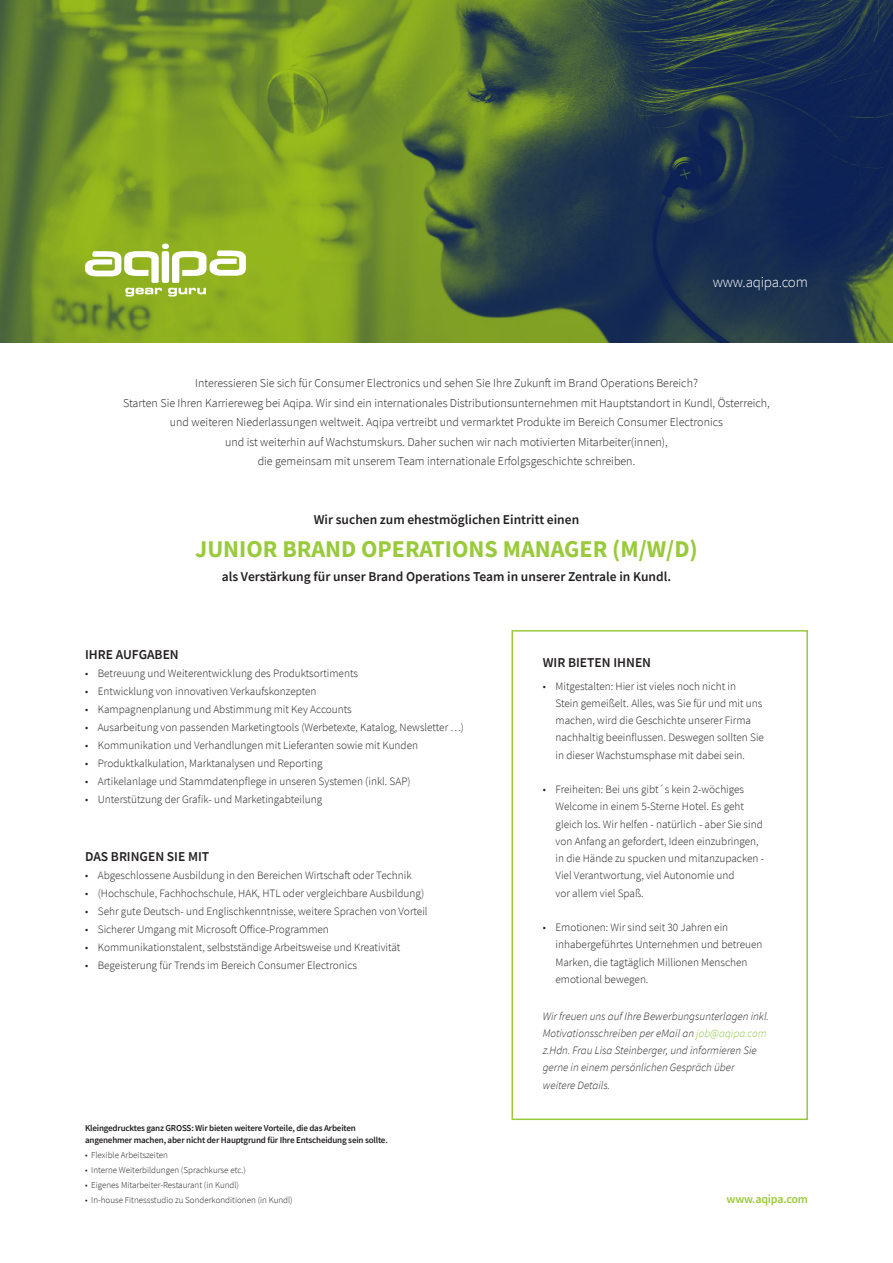
<style>
.page{position:relative;width:893px;height:1263px;background:#fff}
.page>*{position:absolute;margin:0;border:0;box-sizing:border-box;transform-origin:0 0}
.t1{font:700 24px "Source Sans Pro";color:#99ca3b}
.t2{font:300 15px "Source Sans Pro";letter-spacing:-.015em;color:#fff}
.t3{font:600 13.5px "Source Sans Pro";color:#231f20}
.t4{font:300 12px/19.5px "Source Sans Pro";color:#231f20;text-align:center}
.t5{font:600 12px "Source Sans Pro";letter-spacing:-.015em;color:#99ca3b}
.t6{font:300 11.25px/17.2px "Source Sans Pro";color:#231f20}
.t7{font:italic 300 11.25px/17.2px "Source Sans Pro";color:#231f20}
.t8{font:300 9px "Source Sans Pro";color:#231f20}
.t9{font:600 9px/12px "Source Sans Pro";letter-spacing:-.02em;color:#231f20}
.s1{color:#8bc63e}
</style>
<div class="page">
<img style="left:0;top:0;width:893px;height:342px">
<svg style="left:85px;top:244px;width:161px;height:52px"></svg>
<div style="left:511px;top:630px;width:297px;height:490px;border:2px solid #99ca3b"></div>
<h2 class="t2" style="left:713px;top:272px;width:97px">www.aqipa.com</h2>
<p class="t4" style="left:123px;top:373px;width:648px">Interessieren Sie sich für Consumer Electronics und sehen Sie Ihre Zukunft im Brand Operations Bereich?<br>Starten Sie Ihren Karriereweg bei Aqipa. Wir sind ein internationales Distributionsunternehmen mit Hauptstandort in Kundl, Österreich, und weiteren Niederlassungen weltweit. Aqipa vertreibt und vermarktet Produkte im Bereich Consumer Electronics<br>und ist weiterhin auf Wachstumskurs. Daher suchen wir nach motivierten Mitarbeiter(innen),<br>die gemeinsam mit unserem Team internationale Erfolgsgeschichte schreiben.</p>
<p class="t3" style="left:314px;top:510px;width:267px">Wir suchen zum ehestmöglichen Eintritt einen</p>
<h1 class="t1" style="left:195px;top:532px;width:504px">JUNIOR BRAND OPERATIONS MANAGER (M/W/D)</h1>
<p class="t3" style="left:222px;top:567px;width:451px">als Verstärkung für unser Brand Operations Team in unserer Zentrale in Kundl.</p>
<p class="t3" style="left:85px;top:645px;width:95px">IHRE AUFGABEN</p>
<p class="t6" style="left:85px;top:664px;width:274px">• Betreuung und Weiterentwicklung des Produktsortiments</p>
<p class="t6" style="left:85px;top:682px;width:233px">• Entwicklung von innovativen Verkaufskonzepten</p>
<p class="t6" style="left:85px;top:700px;width:268px">• Kampagnenplanung und Abstimmung mit Key Accounts</p>
<p class="t6" style="left:85px;top:718px;width:381px">• Ausarbeitung von passenden Marketingtools (Werbetexte, Katalog, Newsletter …)</p>
<p class="t6" style="left:85px;top:736px;width:335px">• Kommunikation und Verhandlungen mit Lieferanten sowie mit Kunden</p>
<p class="t6" style="left:85px;top:754px;width:239px">• Produktkalkulation, Marktanalysen und Reporting</p>
<p class="t6" style="left:85px;top:772px;width:327px">• Artikelanlage und Stammdatenpflege in unseren Systemen (inkl. SAP)</p>
<p class="t6" style="left:85px;top:790px;width:239px">• Unterstützung der Grafik- und Marketingabteilung</p>
<p class="t3" style="left:85px;top:848px;width:126px">DAS BRINGEN SIE MIT</p>
<p class="t6" style="left:85px;top:867px;width:328px">• Abgeschlossene Ausbildung in den Bereichen Wirtschaft oder Technik</p>
<p class="t6" style="left:85px;top:885px;width:341px">• (Hochschule, Fachhochschule, HAK, HTL oder vergleichbare Ausbildung)</p>
<p class="t6" style="left:85px;top:903px;width:344px">• Sehr gute Deutsch- und Englischkenntnisse, weitere Sprachen von Vorteil</p>
<p class="t6" style="left:85px;top:921px;width:245px">• Sicherer Umgang mit Microsoft Office-Programmen</p>
<p class="t6" style="left:85px;top:939px;width:317px">• Kommunikationstalent, selbstständige Arbeitsweise und Kreativität</p>
<p class="t6" style="left:85px;top:957px;width:274px">• Begeisterung für Trends im Bereich Consumer Electronics</p>
<p class="t9" style="left:85px;top:1122px;width:304px">Kleingedrucktes ganz GROSS: Wir bieten weitere Vorteile, die das Arbeiten angenehmer machen, aber nicht der Hauptgrund für Ihre Entscheidung sein sollte.</p>
<p class="t8" style="left:85px;top:1150px;width:84px">• Flexible Arbeitszeiten</p>
<p class="t8" style="left:85px;top:1165px;width:162px">• Interne Weiterbildungen (Sprachkurse etc.)</p>
<p class="t8" style="left:85px;top:1180px;width:156px">• Eigenes Mitarbeiter-Restaurant (in Kundl)</p>
<p class="t8" style="left:85px;top:1195px;width:209px">• In-house Fitnessstudio zu Sonderkonditionen (in Kundl)</p>
<p class="t3" style="left:543px;top:654px;width:110px">WIR BIETEN IHNEN</p>
<p class="t6" style="left:555px;top:677px;width:210px;text-indent:-13px">• Mitgestalten: Hier ist vieles noch nicht in<br>Stein gemeißelt. Alles, was Sie für und mit uns machen, wird die Geschichte unserer Firma nachhaltig beeinflussen. Deswegen sollten Sie in dieser Wachstumsphase mit dabei sein.</p>
<p class="t6" style="left:555px;top:781px;width:210px;text-indent:-13px">• Freiheiten: Bei uns gibt´s kein 2-wöchiges Welcome in einem 5-Sterne Hotel. Es geht gleich los. Wir helfen - natürlich - aber Sie sind von Anfang an gefordert, Ideen einzubringen, in die Hände zu spucken und mitanzupacken - Viel Verantwortung, viel Autonomie und<br>vor allem viel Spaß.</p>
<p class="t6" style="left:555px;top:919px;width:208px;text-indent:-13px">• Emotionen: Wir sind seit 30 Jahren ein inhabergeführtes Unternehmen und betreuen Marken, die tagtäglich Millionen Menschen emotional bewegen.</p>
<p class="t7" style="left:543px;top:1007px;width:228px">Wir freuen uns auf Ihre Bewerbungsunterlagen inkl.<br>Motivationsschreiben per eMail an <span class="s1">job@aqipa.com </span>z.Hdn. Frau Lisa Steinberger, und informieren Sie gerne in einem persönlichen Gespräch über weitere Details.</p>
<p class="t5" style="left:727px;top:1191px;width:83px">www.aqipa.com</p>
</div>
